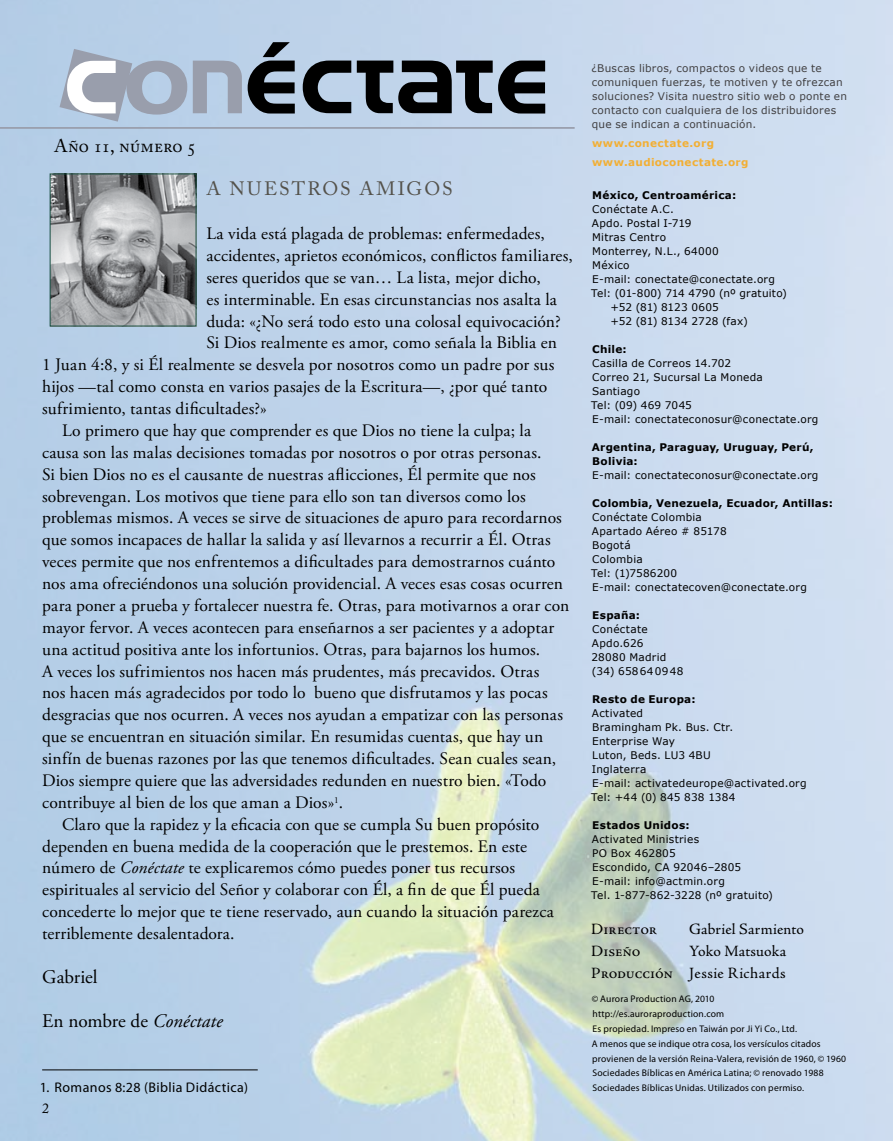
<style>
.page{position:relative;width:893px;height:1141px;background:#fff}
.page>*{position:absolute;margin:0;border:0;box-sizing:border-box;transform-origin:0 0}
.t1{font:19.25px "Adobe Garamond Pro";color:#000}
.t2{font:19.25px "Adobe Caslon Pro";letter-spacing:.11em;color:#54524b}
.t3{font:18.2px "Adobe Caslon Pro";color:#000}
.t4{font:17.5px "Adobe Garamond Pro";letter-spacing:-.005em;color:#000}
.t5{font:15.75px/21.9px "Adobe Jenson Pro";letter-spacing:.005em;color:#000;text-align:right}
.t6{font:14px "Myriad Pro";letter-spacing:.03em;color:#000}
.t7{font:14px "Adobe Caslon Pro";color:#000}
.t8{font:10.5px/14px "Verdana";letter-spacing:.025em;color:#000}
.t9{font:10.5px/14px "Verdana";letter-spacing:.025em;color:#414042}
.t10{font:700 10.5px/14px "Verdana";letter-spacing:.02em;color:#000}
.t11{font:700 10.5px/18.9px "Verdana";letter-spacing:.04em;color:#f2af34}
.t12{font:10.5px "Verdana";letter-spacing:.005em;color:#000}
.t13{font:9.62px/14.9px "Myriad Pro";letter-spacing:.02em;color:#000}
.s1{font-style:italic}
</style>
<div class="page">
<img style="left:0;top:0;width:893px;height:1141px">
<hr style="left:0;top:127px;width:575px;height:2px;background:#999eac">
<hr style="left:42px;top:1069px;width:216px;height:1px;background:#000">
<img style="left:52px;top:175px;width:143px;height:150px">
<div style="left:50px;top:173px;width:147px;height:154px;border:1px solid #1c5347"></div>
<svg style="left:248px;top:42px;width:297px;height:72px;background:#6f7a87"></svg>
<svg style="left:60px;top:49px;width:182px;height:73px;background:#b1bed0"></svg>
<p class="t3" style="left:54px;top:135px;width:144px">Año 11, número 5</p>
<p class="t2" style="left:206px;top:177px;width:248px">A NUESTROS AMIGOS</p>
<p class="t4" style="left:206px;top:223px;width:340px">La vida está plagada de problemas: enfermedades,</p>
<p class="t4" style="left:206px;top:245px;width:368px">accidentes, aprietos económicos, conflictos familiares,</p>
<p class="t4" style="left:206px;top:267px;width:336px">seres queridos que se van… La lista, mejor dicho,</p>
<p class="t4" style="left:206px;top:289px;width:352px">es interminable. En esas circunstancias nos asalta la</p>
<p class="t4" style="left:206px;top:310px;width:356px">duda: «¿No será todo esto una colosal equivocación?</p>
<p class="t4" style="left:206px;top:332px;width:352px">Si Dios realmente es amor, como señala la Biblia en</p>
<p class="t4" style="left:42px;top:354px;width:514px">1 Juan 4:8, y si Él realmente se desvela por nosotros como un padre por sus</p>
<p class="t4" style="left:42px;top:376px;width:507px">hijos —tal como consta en varios pasajes de la Escritura—, ¿por qué tanto</p>
<p class="t4" style="left:42px;top:398px;width:226px">sufrimiento, tantas dificultades?»</p>
<p class="t4" style="left:62px;top:420px;width:471px">Lo primero que hay que comprender es que Dios no tiene la culpa; la</p>
<p class="t4" style="left:42px;top:442px;width:501px">causa son las malas decisiones tomadas por nosotros o por otras personas.</p>
<p class="t4" style="left:42px;top:464px;width:495px">Si bien Dios no es el causante de nuestras aflicciones, Él permite que nos</p>
<p class="t4" style="left:42px;top:485px;width:485px">sobrevengan. Los motivos que tiene para ello son tan diversos como los</p>
<p class="t4" style="left:42px;top:507px;width:521px">problemas mismos. A veces se sirve de situaciones de apuro para recordarnos</p>
<p class="t4" style="left:42px;top:529px;width:510px">que somos incapaces de hallar la salida y así llevarnos a recurrir a Él. Otras</p>
<p class="t4" style="left:42px;top:551px;width:515px">veces permite que nos enfrentemos a dificultades para demostrarnos cuánto</p>
<p class="t4" style="left:42px;top:573px;width:522px">nos ama ofreciéndonos una solución providencial. A veces esas cosas ocurren</p>
<p class="t4" style="left:42px;top:595px;width:529px">para poner a prueba y fortalecer nuestra fe. Otras, para motivarnos a orar con</p>
<p class="t4" style="left:42px;top:617px;width:514px">mayor fervor. A veces acontecen para enseñarnos a ser pacientes y a adoptar</p>
<p class="t4" style="left:42px;top:639px;width:499px">una actitud positiva ante los infortunios. Otras, para bajarnos los humos.</p>
<p class="t4" style="left:42px;top:660px;width:499px">A veces los sufrimientos nos hacen más prudentes, más precavidos. Otras</p>
<p class="t4" style="left:42px;top:682px;width:507px">nos hacen más agradecidos por todo lo bueno que disfrutamos y las pocas</p>
<p class="t4" style="left:42px;top:704px;width:522px">desgracias que nos ocurren. A veces nos ayudan a empatizar con las personas</p>
<p class="t4" style="left:42px;top:726px;width:503px">que se encuentran en situación similar. En resumidas cuentas, que hay un</p>
<p class="t4" style="left:42px;top:748px;width:516px">sinfín de buenas razones por las que tenemos dificultades. Sean cuales sean,</p>
<p class="t4" style="left:42px;top:770px;width:506px">Dios siempre quiere que las adversidades redunden en nuestro bien. «Todo</p>
<p class="t4" style="left:42px;top:792px;width:303px">contribuye al bien de los que aman a Dios»<sup>1</sup>.</p>
<p class="t4" style="left:62px;top:814px;width:479px">Claro que la rapidez y la eficacia con que se cumpla Su buen propósito</p>
<p class="t4" style="left:42px;top:835px;width:486px">dependen en buena medida de la cooperación que le prestemos. En este</p>
<p class="t4" style="left:42px;top:857px;width:474px">número de <span class="s1">Conéctate</span> te explicaremos cómo puedes poner tus recursos</p>
<p class="t4" style="left:42px;top:879px;width:499px">espirituales al servicio del Señor y colaborar con Él, a fin de que Él pueda</p>
<p class="t4" style="left:42px;top:901px;width:513px">concederte lo mejor que te tiene reservado, aun cuando la situación parezca</p>
<p class="t4" style="left:42px;top:923px;width:194px">terriblemente desalentadora.</p>
<p class="t1" style="left:42px;top:965px;width:57px">Gabriel</p>
<p class="t1" style="left:42px;top:1009px;width:182px">En nombre de <span class="s1">Conéctate</span></p>
<p class="t6" style="left:40px;top:1079px;width:210px">1. Romanos 8:28 (Biblia Didáctica)</p>
<p class="t7" style="left:42px;top:1100px;width:8px">2</p>
<p class="t9" style="left:591px;top:61px;width:257px">¿Buscas libros, compactos o videos que te comuniquen fuerzas, te motiven y te ofrezcan soluciones? Visita nuestro sitio web o ponte en contacto con cualquiera de los distribuidores que se indican a continuación.</p>
<p class="t11" style="left:592px;top:133px;width:158px">www.conectate.org www.audioconectate.org</p>
<p class="t10" style="left:592px;top:188px;width:145px">México, Centroamérica:</p>
<p class="t8" style="left:592px;top:202px;width:83px">Conéctate A.C.</p>
<p class="t8" style="left:592px;top:216px;width:101px">Apdo. Postal I-719</p>
<p class="t8" style="left:592px;top:230px;width:75px">Mitras Centro</p>
<p class="t8" style="left:592px;top:244px;width:128px">Monterrey, N.L., 64000</p>
<p class="t8" style="left:592px;top:258px;width:39px">México</p>
<p class="t8" style="left:592px;top:272px;width:184px">E-mail: conectate@conectate.org</p>
<p class="t8" style="left:591px;top:286px;width:197px">Tel: (01-800) 714 4790 (nº gratuito)</p>
<p class="t12" style="left:610px;top:300px;width:110px">+52 (81) 8123 0605</p>
<p class="t12" style="left:610px;top:314px;width:139px">+52 (81) 8134 2728 (fax)</p>
<p class="t10" style="left:592px;top:342px;width:36px">Chile:</p>
<p class="t8" style="left:591px;top:356px;width:229px">Casilla de Correos 14.702<br>Correo 21, Sucursal La Moneda<br>Santiago<br>Tel: (09) 469 7045<br>E-mail: conectateconosur@conectate.org</p>
<p class="t10" style="left:592px;top:440px;width:223px">Argentina, Paraguay, Uruguay, Perú,<br>Bolivia:</p>
<p class="t8" style="left:592px;top:468px;width:228px">E-mail: conectateconosur@conectate.org</p>
<p class="t10" style="left:592px;top:496px;width:242px">Colombia, Venezuela, Ecuador, Antillas:</p>
<p class="t8" style="left:591px;top:510px;width:217px">Conéctate Colombia<br>Apartado Aéreo # 85178<br>Bogotá<br>Colombia<br>Tel: (1)7586200<br>E-mail: conectatecoven@conectate.org</p>
<p class="t10" style="left:592px;top:608px;width:49px">España:</p>
<p class="t8" style="left:591px;top:622px;width:94px">Conéctate<br>Apdo.626<br>28080 Madrid (34) 658640948</p>
<p class="t10" style="left:592px;top:692px;width:105px">Resto de Europa:</p>
<p class="t8" style="left:591px;top:706px;width:217px">Activated<br>Bramingham Pk. Bus. Ctr.<br>Enterprise Way<br>Luton, Beds. LU3 4BU<br>Inglaterra<br>E-mail: activatedeurope@activated.org<br>Tel: +44 (0) 845 838 1384</p>
<p class="t10" style="left:592px;top:818px;width:99px">Estados Unidos:</p>
<p class="t8" style="left:591px;top:832px;width:183px">Activated Ministries<br>PO Box 462805<br>Escondido, CA 92046–2805<br>E-mail: info@actmin.org<br>Tel. 1-877-862-3228 (nº gratuito)</p>
<p class="t5" style="left:591px;top:919px;width:68px">Director</p>
<p class="t5" style="left:689px;top:919px;width:116px">Gabriel Sarmiento</p>
<p class="t5" style="left:591px;top:941px;width:51px">Diseño</p>
<p class="t5" style="left:591px;top:941px;width:197px">Yoko Matsuoka<br>Producción Jessie Richards</p>
<p class="t13" style="left:592px;top:991px;width:256px">© Aurora Production AG, 2010 http://es.auroraproduction.com<br>Es propiedad. Impreso en Taiwán por Ji Yi Co., Ltd.<br>A menos que se indique otra cosa, los versículos citados provienen de la versión Reina-Valera, revisión de 1960, © 1960<br>Sociedades Bíblicas en América Latina; © renovado 1988<br>Sociedades Bíblicas Unidas. Utilizados con permiso.</p>
</div>
